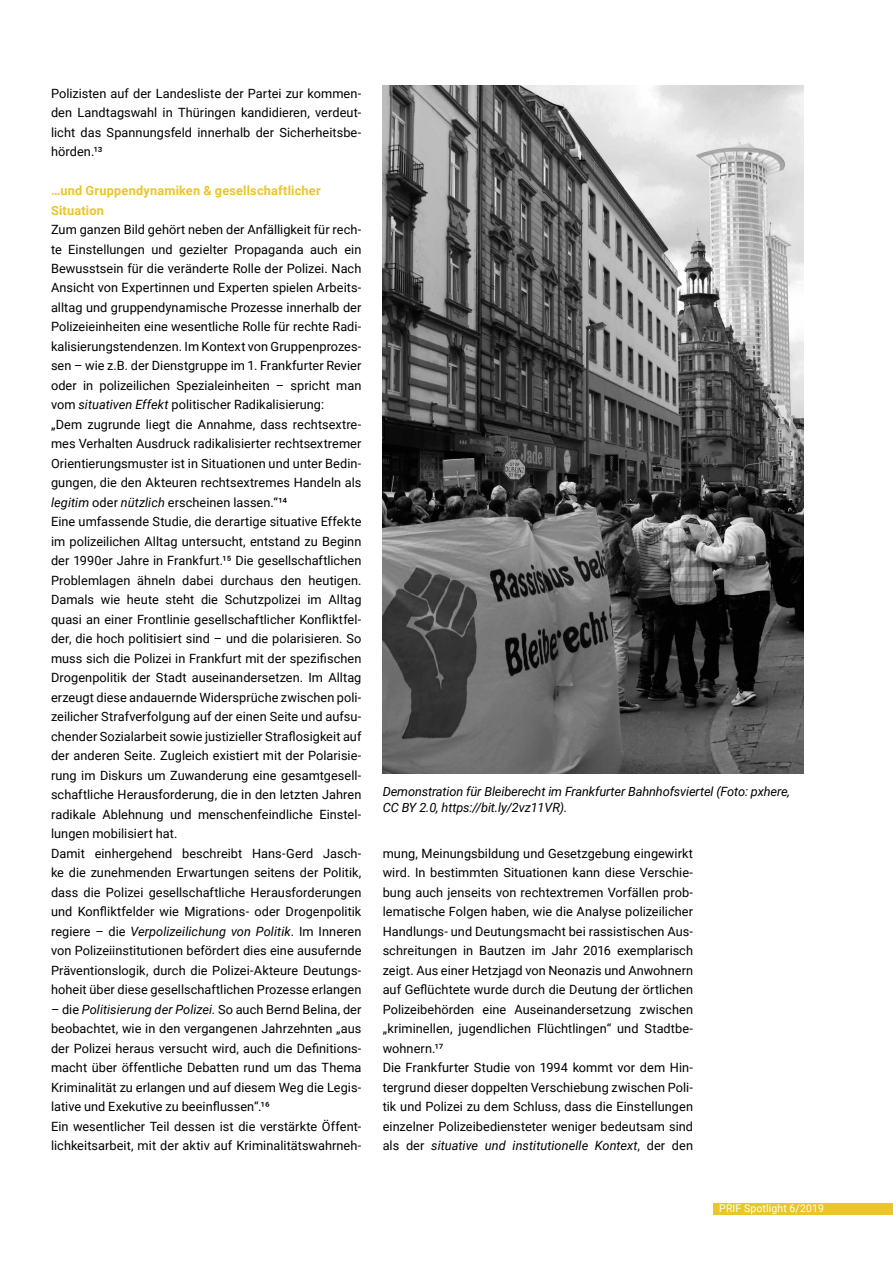
<style>
.page{position:relative;width:893px;height:1263px;background:#fff}
.page>*{position:absolute;margin:0;border:0;box-sizing:border-box;transform-origin:0 0}
.t1{font:12.75px/19.5px "Roboto";letter-spacing:.005em;color:#000}
.t2{font:italic 12.75px/16.5px "Roboto";letter-spacing:-.01em;color:#000}
.t3{font:700 12.75px/19.5px "Roboto";letter-spacing:.015em;color:#ebc529}
.t4{font:10.65px "Roboto";letter-spacing:.01em;color:#fff}
.s1{font-style:italic}
</style>
<div class="page">
<div style="left:713px;top:1203px;width:180px;height:12px;background:#ebc529"></div>
<img style="left:383px;top:85px;width:421px;height:689px">
<p class="t1" style="left:51px;top:83px;width:312px;text-align:justify">Polizisten auf der Landesliste der Partei zur kommen&shy;den Landtagswahl in Thüringen kandidieren, verdeut&shy;licht das Spannungsfeld innerhalb der Sicherheitsbe&shy;hörden.¹³</p>
<p class="t3" style="left:51px;top:180px;width:271px">…und Gruppendynamiken &amp; gesellschaftlicher<br>Situation</p>
<p class="t1" style="left:51px;top:219px;width:312px">Zum ganzen Bild gehört neben der Anfälligkeit für rech&shy;te Einstellungen und gezielter Propaganda auch ein Bewusstsein für die veränderte Rolle der Polizei. Nach Ansicht von Expertinnen und Experten spielen Arbeits&shy;alltag und gruppendynamische Prozesse innerhalb der Polizeieinheiten eine wesentliche Rolle für rechte Radi&shy;kalisierungstendenzen. Im Kontext von Gruppenprozes&shy;sen – wie z.B. der Dienstgruppe im 1. Frankfurter Revier oder in polizeilichen Spezialeinheiten – spricht man vom <span class="s1">situativen Effekt</span> politischer Radikalisierung:<br>„Dem zugrunde liegt die Annahme, dass rechtsextre&shy;mes Verhalten Ausdruck radikalisierter rechtsextremer Orientierungsmuster ist in Situationen und unter Bedin&shy;gungen, die den Akteuren rechtsextremes Handeln als <span class="s1">legitim</span> oder <span class="s1">nützlich</span> erscheinen lassen.“¹4<br>Eine umfassende Studie, die derartige situative Effekte im polizeilichen Alltag untersucht, entstand zu Beginn der 1990er Jahre in Frankfurt.¹5 Die gesellschaftlichen Problemlagen ähneln dabei durchaus den heutigen.<br>Damals wie heute steht die Schutzpolizei im Alltag quasi an einer Frontlinie gesellschaftlicher Konfliktfel&shy;der, die hoch politisiert sind – und die polarisieren. So muss sich die Polizei in Frankfurt mit der spezifischen Drogenpolitik der Stadt auseinandersetzen. Im Alltag erzeugt diese andauernde Widersprüche zwischen poli&shy;zeilicher Strafverfolgung auf der einen Seite und aufsu&shy;chender Sozialarbeit sowie justizieller Straflosigkeit auf der anderen Seite. Zugleich existiert mit der Polarisie&shy;rung im Diskurs um Zuwanderung eine gesamtgesell&shy;schaftliche Herausforderung, die in den letzten Jahren radikale Ablehnung und menschenfeindliche Einstel&shy;lungen mobilisiert hat.<br>Damit einhergehend beschreibt Hans-Gerd Jasch&shy;ke die zunehmenden Erwartungen seitens der Politik, dass die Polizei gesellschaftliche Herausforderungen und Konfliktfelder wie Migrations- oder Drogenpolitik regiere – die <span class="s1">Verpolizeilichung von Politik</span>. Im Inneren von Polizeiinstitutionen befördert dies eine ausufernde Präventionslogik, durch die Polizei-Akteure Deutungs&shy;hoheit über diese gesellschaftlichen Prozesse erlangen</p>
<p class="t1" style="left:51px;top:999px;width:312px">– die <span class="s1">Politisierung der Polizei</span>. So auch Bernd Belina, der beobachtet, wie in den vergangenen Jahrzehnten „aus der Polizei heraus versucht wird, auch die Definitions&shy;macht über öffentliche Debatten rund um das Thema Kriminalität zu erlangen und auf diesem Weg die Legis&shy;lative und Exekutive zu beeinflussen“.¹6<br>Ein wesentlicher Teil dessen ist die verstärkte Öffent&shy;lichkeitsarbeit, mit der aktiv auf Kriminalitätswahrneh-</p>
<p class="t2" style="left:383px;top:783px;width:409px">Demonstration für Bleiberecht im Frankfurter Bahnhofsviertel (Foto: pxhere,<br>CC BY 2.0, https://bit.ly/2vz11VR).</p>
<p class="t1" style="left:383px;top:843px;width:312px">mung, Meinungsbildung und Gesetzgebung eingewirkt wird. In bestimmten Situationen kann diese Verschie&shy;bung auch jenseits von rechtextremen Vorfällen prob&shy;lematische Folgen haben, wie die Analyse polizeilicher Handlungs- und Deutungsmacht bei rassistischen Aus&shy;schreitungen in Bautzen im Jahr 2016 exemplarisch zeigt. Aus einer Hetzjagd von Neonazis und Anwohnern auf Geflüchtete wurde durch die Deutung der örtlichen Polizeibehörden eine Auseinandersetzung zwischen „kriminellen, jugendlichen Flüchtlingen“ und Stadtbe&shy;wohnern.¹7<br>Die Frankfurter Studie von 1994 kommt vor dem Hin&shy;tergrund dieser doppelten Verschiebung zwischen Poli&shy;tik und Polizei zu dem Schluss, dass die Einstellungen einzelner Polizeibediensteter weniger bedeutsam sind als der <span class="s1">situative und institutionelle Kontext</span>, der den</p>
<p class="t4" style="left:719px;top:1201px;width:106px">PRIF Spotlight 6/2019</p>
</div>
